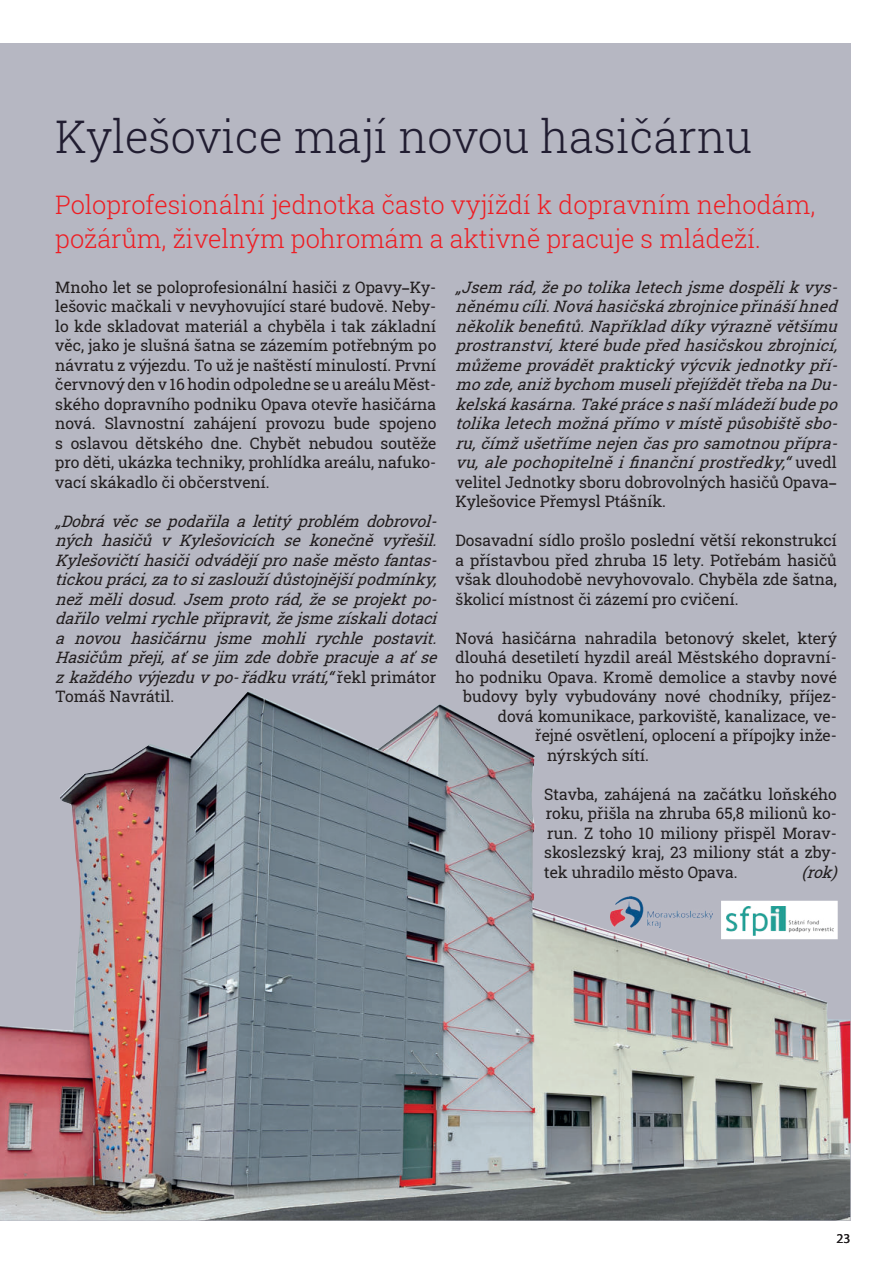
<style>
.page{position:relative;width:893px;height:1263px;background:#fff}
.page>*{position:absolute;margin:0;border:0;box-sizing:border-box;transform-origin:0 0}
.t1{font:300 45px "Roboto Slab";color:#211d31}
.t2{font:300 25.5px/34.5px "Roboto Slab";color:#ee1d23}
.t3{font:15.75px/19.5px "Roboto Slab";color:#231f20;text-align:justify}
.t4{font:italic 15.75px/19.5px "Roboto Slab";color:#231f20}
.t5{font:13.5px "Myriad Pro";color:#231f20}
.s1{font-family:"Myriad Pro";font-weight:700}
.s2{font-style:normal}
.s3{font-family:"Myriad Pro";font-weight:700;font-style:normal}
</style>
<div class="page">
<div style="left:0;top:43px;width:850px;height:1177px;background:#b6b7c2"></div>
<img style="left:0;top:692px;width:850px;height:528px">
<img style="left:610px;top:896px;width:102px;height:31px">
<div style="left:723px;top:902px;width:113px;height:35px;background:#fff"></div>
<img style="left:727px;top:907px;width:106px;height:28px">
<div style="left:721px;top:901px;width:117px;height:38px;border:3px solid #fff"></div>
<h1 class="t1" style="left:55px;top:106px;width:699px">Kylešovice mají novou hasičárnu</h1>
<h2 class="t2" style="left:55px;top:187px;width:762px">Poloprofesionální jednotka často vyjíždí k dopravním nehodám, požárům, živelným pohromám a aktivně pracuje s mládeží.</h2>
<p class="t3" style="left:55px;top:277px;width:383px">Mnoho let se poloprofesionální hasiči z Opavy<span class="s1">–</span>Ky&shy;lešovic mačkali v nevyhovující staré budově. Neby&shy;lo kde skladovat materiál a chyběla i tak základní věc, jako je slušná šatna se zázemím potřebným po návratu z výjezdu. To už je naštěstí minulostí. První červnový den v 16 hodin odpoledne se u areálu Měst&shy;ského dopravního podniku Opava otevře hasičárna nová. Slavnostní zahájení provozu bude spojeno s oslavou dětského dne. Chybět nebudou soutěže pro děti, ukázka techniky, prohlídka areálu, nafuko&shy;vací skákadlo či občerstvení.</p>
<p class="t4" style="left:55px;top:511px;width:388px">„Dobrá věc se podařila a letitý problém dobrovol&shy;ných hasičů v Kylešovicích se konečně vyřešil.<br>Kylešovičtíhasičiodvádějípronašeměstofantas&shy;tickoupráci,zatosizasloužídůstojnějšípodmínky, nežmělidosud.Jsem protorád,žeseprojektpo&shy;dařilovelmirychlepřipravit,žejsmezískalidotaci a novou hasičárnu jsme mohli rychle postavit.<br>Hasičům přeji,aťsejim zdedobřepracujeaaťse zkaždéhovýjezduvpo- řádkuvrátí,“<span class="s2">ř e k l p r i m á t o r Tomáš Navrátil.</span></p>
<p class="t4" style="left:455px;top:277px;width:389px">„Jsem rád,žepotolikaletechjsmedospělikvys&shy;něnémucíli.Nováhasičskázbrojnicepřinášíhned několikbenefitů.Napříkladdíkyvýrazněvětšímu prostranství,kterébudepředhasičskouzbrojnicí, můžemeprovádětpraktickývýcvikjednotkypří&shy;mozde,anižbychom muselipřejížděttřebanaDu&shy;kelskákasárna.Taképrácesnašímládežíbudepo tolikaletechmožnápřímovmístěpůsobištěsbo&shy;ru,čímžušetřímenejen časprosamotnoupřípra&shy;vu,alepochopitelněifinančníprostředky,“<span class="s2">u v e d l velitel Jednotky sboru dobrovolných hasičů Opava</span><span class="s3">– </span><span class="s2">Kylešovice Přemysl Ptášník.</span></p>
<p class="t3" style="left:455px;top:530px;width:383px">Dosavadní sídlo prošlo poslední větší rekonstrukcí a přístavbou před zhruba 15 lety. Potřebám hasičů však dlouhodobě nevyhovovalo. Chyběla zde šatna, školicí místnost či zázemí pro cvičení.</p>
<p class="t3" style="left:455px;top:628px;width:383px">Nová hasičárna nahradila betonový skelet, který</p>
<p class="t3" style="left:455px;top:647px;width:383px">dlouhá desetiletí hyzdil areál Městského dopravní-</p>
<p class="t3" style="left:455px;top:667px;width:383px">ho podniku Opava. Kromě demolice a stavby nové</p>
<p class="t3" style="left:463px;top:686px;width:375px">budovy byly vybudovány nové chodníky, příjez-</p>
<p class="t3" style="left:498px;top:706px;width:340px">dová komunikace, parkoviště, kanalizace, ve-</p>
<p class="t3" style="left:535px;top:725px;width:303px">řejné osvětlení, oplocení a přípojky inže-</p>
<p class="t3" style="left:547px;top:745px;width:103px">nýrských sítí.</p>
<p class="t3" style="left:544px;top:784px;width:294px">Stavba, zahájená na začátku loňského roku, přišla na zhruba 65,8 milionů ko&shy;run. Z toho 10 miliony přispěl Morav&shy;skoslezský kraj, 23 miliony stát a zby&shy;tek uhradilo město Opava.</p>
<p class="t4" style="left:802px;top:862px;width:42px">(rok)</p>
<p class="t5" style="left:837px;top:1232px;width:15px">23</p>
</div>
